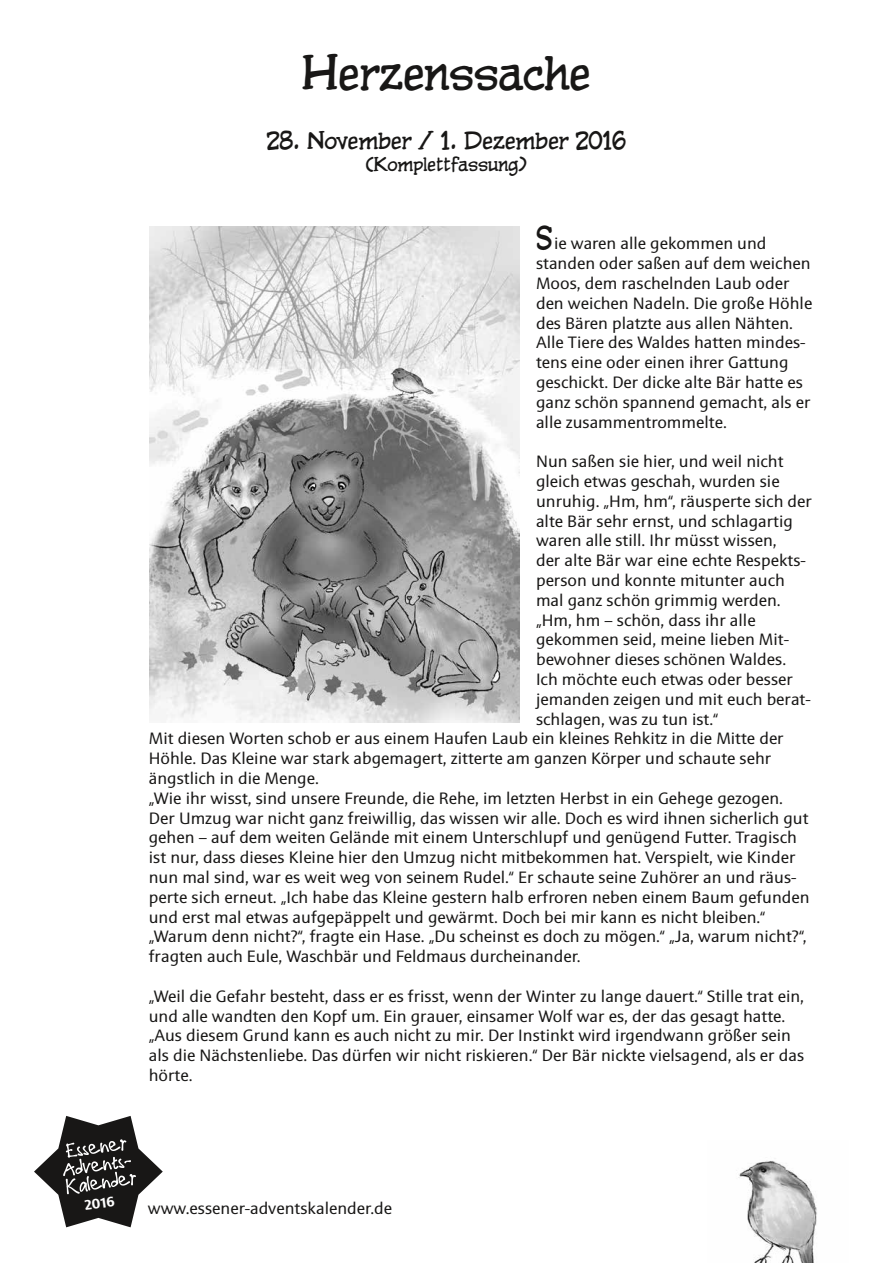
<style>
.page{position:relative;width:893px;height:1263px;background:#fff}
.page>*{position:absolute;margin:0;border:0;box-sizing:border-box;transform-origin:0 0}
.t1{font:45px "CC Pulp Fiction";color:#181716}
.t2{font:22.5px "CC Pulp Fiction";color:#181716}
.t3{font:18px "CC Pulp Fiction";color:#181716}
.t4{font:16.5px/19.8px "Sinova Std";color:#181716}
.t5{font:700 13.8px "Sinova Std";color:#fff}
.s1{font-family:"CC Pulp Fiction";font-size:30px}
</style>
<div class="page">
<img style="left:738px;top:1161px;width:79px;height:102px">
<svg style="left:34px;top:1116px;width:129px;height:111px"></svg>
<img style="left:150px;top:227px;width:369px;height:496px">
<h1 class="t1" style="left:302px;top:44px;width:290px">Herzenssache</h1>
<h2 class="t2" style="left:267px;top:126px;width:361px">28. November / 1. Dezember 2016</h2>
<p class="t3" style="left:366px;top:153px;width:163px">(Komplettfassung)</p>
<p class="t4" style="left:536px;top:234px;width:278px"><span class="s1">S</span>ie waren alle gekommen und standen oder saßen auf dem weichen Moos, dem raschelnden Laub oder den weichen Nadeln. Die große Höhle des Bären platzte aus allen Nähten.<br>Alle Tiere des Waldes hatten mindes&shy;tens eine oder einen ihrer Gattung geschickt. Der dicke alte Bär hatte es ganz schön spannend gemacht, als er alle zusammentrommelte.</p>
<p class="t4" style="left:536px;top:452px;width:249px">Nun saßen sie hier, und weil nicht</p>
<p class="t4" style="left:536px;top:471px;width:245px">gleich etwas geschah, wurden sie</p>
<p class="t4" style="left:536px;top:491px;width:277px">unruhig. „Hm, hm“, räusperte sich der</p>
<p class="t4" style="left:536px;top:511px;width:258px">alte Bär sehr ernst, und schlagartig</p>
<p class="t4" style="left:536px;top:531px;width:242px">waren alle still. Ihr müsst wissen,</p>
<p class="t4" style="left:536px;top:551px;width:271px">der alte Bär war eine echte Respekts-</p>
<p class="t4" style="left:536px;top:570px;width:250px">person und konnte mitunter auch</p>
<p class="t4" style="left:536px;top:590px;width:246px">mal ganz schön grimmig werden.</p>
<p class="t4" style="left:536px;top:610px;width:221px">„Hm, hm – schön, dass ihr alle</p>
<p class="t4" style="left:536px;top:630px;width:255px">gekommen seid, meine lieben Mit-</p>
<p class="t4" style="left:536px;top:650px;width:252px">bewohner dieses schönen Waldes.</p>
<p class="t4" style="left:536px;top:669px;width:258px">Ich möchte euch etwas oder besser</p>
<p class="t4" style="left:536px;top:689px;width:276px">jemanden zeigen und mit euch berat-</p>
<p class="t4" style="left:536px;top:709px;width:184px">schlagen, was zu tun ist.“</p>
<p class="t4" style="left:149px;top:729px;width:636px">Mit diesen Worten schob er aus einem Haufen Laub ein kleines Rehkitz in die Mitte der</p>
<p class="t4" style="left:149px;top:749px;width:624px">Höhle. Das Kleine war stark abgemagert, zitterte am ganzen Körper und schaute sehr</p>
<p class="t4" style="left:149px;top:768px;width:172px">ängstlich in die Menge.</p>
<p class="t4" style="left:149px;top:788px;width:636px">„Wie ihr wisst, sind unsere Freunde, die Rehe, im letzten Herbst in ein Gehege gezogen.</p>
<p class="t4" style="left:149px;top:808px;width:661px">Der Umzug war nicht ganz freiwillig, das wissen wir alle. Doch es wird ihnen sicherlich gut</p>
<p class="t4" style="left:149px;top:828px;width:650px">gehen – auf dem weiten Gelände mit einem Unterschlupf und genügend Futter. Tragisch</p>
<p class="t4" style="left:149px;top:848px;width:648px">ist nur, dass dieses Kleine hier den Umzug nicht mitbekommen hat. Verspielt, wie Kinder</p>
<p class="t4" style="left:149px;top:867px;width:649px">nun mal sind, war es weit weg von seinem Rudel.“ Er schaute seine Zuhörer an und räus-</p>
<p class="t4" style="left:149px;top:887px;width:662px">perte sich erneut. „Ich habe das Kleine gestern halb erfroren neben einem Baum gefunden</p>
<p class="t4" style="left:149px;top:907px;width:618px">und erst mal etwas aufgepäppelt und gewärmt. Doch bei mir kann es nicht bleiben.“</p>
<p class="t4" style="left:149px;top:927px;width:659px">„Warum denn nicht?“, fragte ein Hase. „Du scheinst es doch zu mögen.“ „Ja, warum nicht?“,</p>
<p class="t4" style="left:149px;top:947px;width:433px">fragten auch Eule, Waschbär und Feldmaus durcheinander.</p>
<p class="t4" style="left:149px;top:986px;width:657px">„Weil die Gefahr besteht, dass er es frisst, wenn der Winter zu lange dauert.“ Stille trat ein, und alle wandten den Kopf um. Ein grauer, einsamer Wolf war es, der das gesagt hatte. „Aus diesem Grund kann es auch nicht zu mir. Der Instinkt wird irgendwann größer sein als die Nächstenliebe. Das dürfen wir nicht riskieren.“ Der Bär nickte vielsagend, als er das hörte.</p>
<p class="t5" style="left:84px;top:1197px;width:32px;rotate:-8deg">2016</p>
<p class="t4" style="left:148px;top:1199px;width:246px">www.essener-adventskalender.de</p>
</div>
